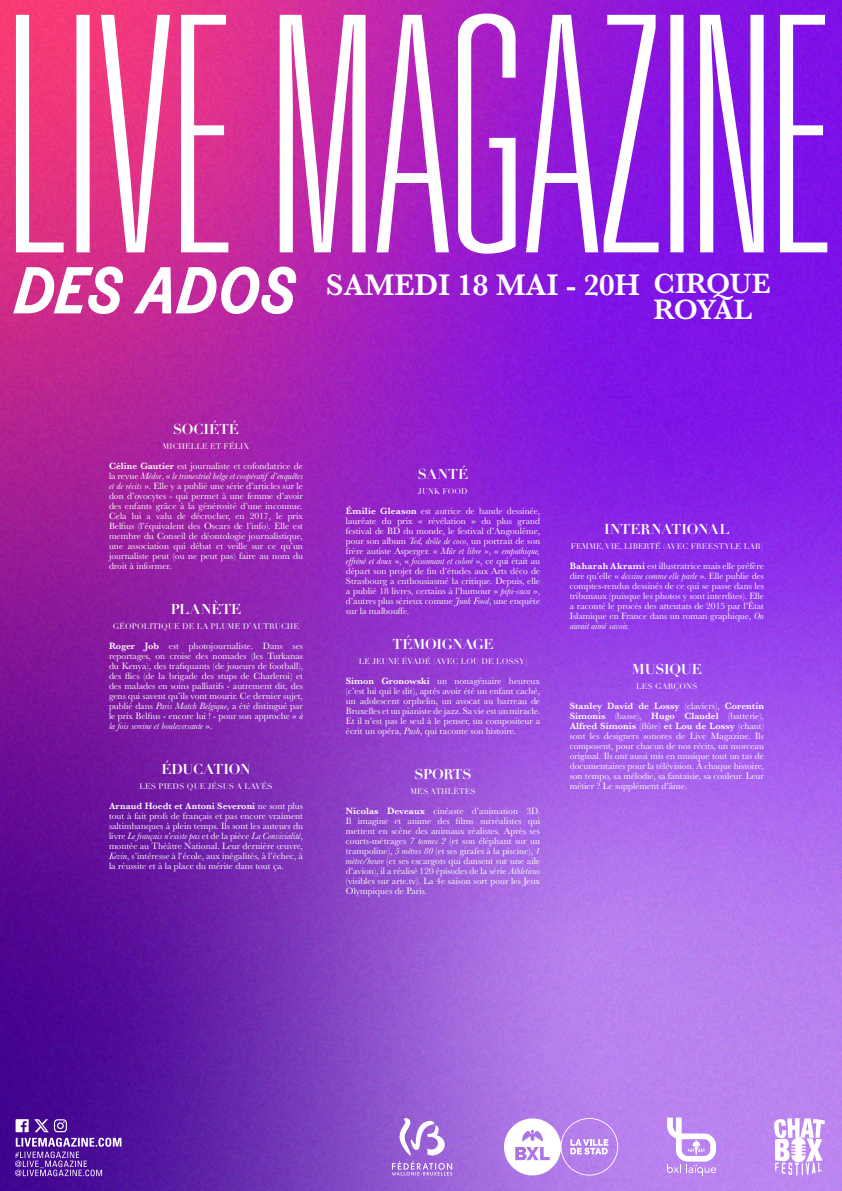
<style>
.page{position:relative;width:842px;height:1191px;background:#fff}
.page>*{position:absolute;margin:0;border:0;box-sizing:border-box;transform-origin:0 0}
.t1{font:600 31px "Baskerville";letter-spacing:-.005em;color:#fff}
.t2{font:600 29px "Baskerville";letter-spacing:-.05em;color:#fff}
.t3{font:700 14px "Didot";letter-spacing:-.005em;color:#fff}
.t4{font:700 14px "Didot";letter-spacing:-.025em;color:#fff}
.t5{font:9.5px/10px "Baskerville";color:#fff;text-align:justify}
.t6{font:8px "Didot";letter-spacing:.01em;color:#fff}
.s1{font-size:29px}
.s2{font-weight:600}
.s3{font-style:italic}
</style>
<div class="page">
<img style="left:0;top:0;width:652px;height:1191px">
<img style="left:652px;top:0;width:190px;height:1191px">
<svg style="left:16px;top:14px;width:811px;height:240px"></svg>
<svg style="left:16px;top:1119px;width:51px;height:13px"></svg>
<svg style="left:15px;top:1138px;width:106px;height:38px;background:#6f40ab"></svg>
<svg style="left:13px;top:267px;width:285px;height:47px"></svg>
<svg style="left:667px;top:1118px;width:49px;height:58px"></svg>
<svg style="left:398px;top:1118px;width:47px;height:37px"></svg>
<svg style="left:392px;top:1161px;width:60px;height:15px"></svg>
<svg style="left:774px;top:1118px;width:51px;height:57px"></svg>
<svg style="left:504px;top:1118px;width:114px;height:58px"></svg>
<h1 class="t1" style="left:326px;top:263px;width:446px">SAMEDI 18 MAI - 20H <span class="s1">CIRQUE</span></h1>
<h2 class="t2" style="left:654px;top:289px;width:100px">ROYAL</h2>
<h3 class="t3" style="left:173px;top:420px;width:68px">SOCIÉTÉ</h3>
<p class="t6" style="left:163px;top:442px;width:89px">MICHELLE ET FÉLIX</p>
<p class="t5" style="left:109px;top:461px;width:196px"><span class="s2">Céline Gautier</span> est journaliste et cofondatrice de la revue <span class="s3">Médor</span>, « <span class="s3">le trimestriel belge et coopératif d’enquêtes et de récits</span> ». Elle y a publié une série d’articles sur le don d’ovocytes - qui permet à une femme d’avoir des enfants grâce à la générosité d’une inconnue.<br>Cela lui a valu de décrocher, en 2017, le prix Belfius (l’équivalent des Oscars de l’info). Elle est membre du Conseil de déontologie journalistique, une association qui débat et veille sur ce qu’un journaliste peut (ou ne peut pas) faire au nom du droit à informer.</p>
<h3 class="t3" style="left:171px;top:600px;width:72px">PLANÈTE</h3>
<p class="t6" style="left:113px;top:622px;width:188px">GÉOPOLITIQUE DE LA PLUME D’AUTRUCHE</p>
<p class="t5" style="left:109px;top:641px;width:196px"><span class="s2">Roger Job</span> est photojournaliste. Dans ses reportages, on croise des nomades (les Turkanas du Kenya), des trafiquants (de joueurs de football), des flics (de la brigade des stups de Charleroi) et des malades en soins palliatifs - autrement dit, des gens qui savent qu’ils vont mourir. Ce dernier sujet, publié dans <span class="s3">Paris Match Belgique</span>, a été distingué par le prix Belfius - encore lui ! - pour son approche « <span class="s3">à la fois sereine et bouleversante</span> ».</p>
<h3 class="t4" style="left:161px;top:760px;width:91px">ÉDUCATION</h3>
<p class="t6" style="left:139px;top:782px;width:135px">LES PIEDS QUE JÉSUS A LAVÉS</p>
<p class="t5" style="left:109px;top:801px;width:196px"><span class="s2">Arnaud Hoedt et Antoni Severoni</span> ne sont plus tout à fait profs de français et pas encore vraiment saltimbanques à plein temps. Ils sont les auteurs du livre <span class="s3">Le français n’existe pas</span> et de la pièce <span class="s3">La Convivialité</span>, montée au Théâtre National. Leur dernière œuvre, <span class="s3">Kevin</span>, s’intéresse à l’école, aux inégalités, à l’échec, à la réussite et à la place du mérite dans tout ça.</p>
<h3 class="t3" style="left:418px;top:465px;width:52px">SANTÉ</h3>
<p class="t6" style="left:418px;top:487px;width:51px">JUNK FOOD</p>
<p class="t5" style="left:346px;top:506px;width:196px"><span class="s2">Émilie Gleason</span> est autrice de bande dessinée, lauréate du prix « révélation » du plus grand festival de BD du monde, le festival d’Angoulême, pour son album <span class="s3">Ted, drôle de coco</span>, un portrait de son frère autiste Asperger. « <span class="s3">Mûr et libre</span> », « <span class="s3">empathique, effréné et doux</span> », « <span class="s3">foisonnant et coloré</span> », ce qui était au départ son projet de fin d’études aux Arts déco de Strasbourg a enthousiasmé la critique. Depuis, elle a publié 18 livres, certains à l’humour « <span class="s3">pipi-caca</span> », d’autres plus sérieux comme <span class="s3">Junk Food</span>, une enquête sur la malbouffe.</p>
<h3 class="t3" style="left:393px;top:635px;width:102px">TÉMOIGNAGE</h3>
<p class="t6" style="left:359px;top:657px;width:170px">LE JEUNE ÉVADÉ (AVEC LOU DE LOSSY)</p>
<p class="t5" style="left:346px;top:676px;width:196px"><span class="s2">Simon Gronowski</span> un nonagénaire heureux (c’est lui qui le dit), après avoir été un enfant caché, un adolescent orphelin, un avocat au barreau de Bruxelles et un pianiste de jazz. Sa vie est un miracle.<br>Et il n’est pas le seul à le penser, un compositeur a écrit un opéra, <span class="s3">Push</span>, qui raconte son histoire.</p>
<h3 class="t3" style="left:414px;top:765px;width:59px">SPORTS</h3>
<p class="t6" style="left:410px;top:787px;width:67px">MES ATHLÈTES</p>
<p class="t5" style="left:346px;top:806px;width:196px"><span class="s2">Nicolas Deveaux</span> cinéaste d’animation 3D.<br>Il imagine et anime des films surréalistes qui mettent en scène des animaux réalistes. Après ses courts-métrages <span class="s3">7 tonnes 2</span> (et son éléphant sur un trampoline), <span class="s3">5 mètres 80</span> (et ses girafes à la piscine), <span class="s3">1 mètre/heure</span> (et ses escargots qui dansent sur une aile d’avion), il a réalisé 120 épisodes de la série <span class="s3">Athleticus </span>(visibles sur arte.tv). La 4e saison sort pour les Jeux Olympiques de Paris.</p>
<h3 class="t3" style="left:604px;top:520px;width:127px">INTERNATIONAL</h3>
<p class="t6" style="left:571px;top:542px;width:194px">FEMME, VIE, LIBERTÉ (AVEC FREESTYLE LAB)</p>
<p class="t5" style="left:570px;top:561px;width:196px"><span class="s2">Baharah Akrami</span> est illustratrice mais elle préfère dire qu’elle « <span class="s3">dessine comme elle parle</span> ». Elle publie des comptes-rendus dessinés de ce qui se passe dans les tribunaux (puisque les photos y sont interdites). Elle a raconté le procès des attentats de 2015 par l’État Islamique en France dans un roman graphique, <span class="s3">On aurait aimé savoir.</span></p>
<h3 class="t3" style="left:632px;top:660px;width:72px">MUSIQUE</h3>
<p class="t6" style="left:636px;top:682px;width:63px">LES GARÇONS</p>
<p class="t5" style="left:570px;top:701px;width:196px"><span class="s2">Stanley David de Lossy</span> (claviers), <span class="s2">Corentin Simonis</span> (basse), <span class="s2">Hugo Claudel</span> (batterie), <span class="s2">Alfred Simonis</span> (flûte) <span class="s2">et Lou de Lossy</span> (chant) sont les designers sonores de Live Magazine. Ils composent, pour chacun de nos récits, un morceau original. Ils ont aussi mis en musique tout un tas de documentaires pour la télévision. À chaque histoire, son tempo, sa mélodie, sa fantaisie, sa couleur. Leur métier ? Le supplément d’âme.</p>
</div>
